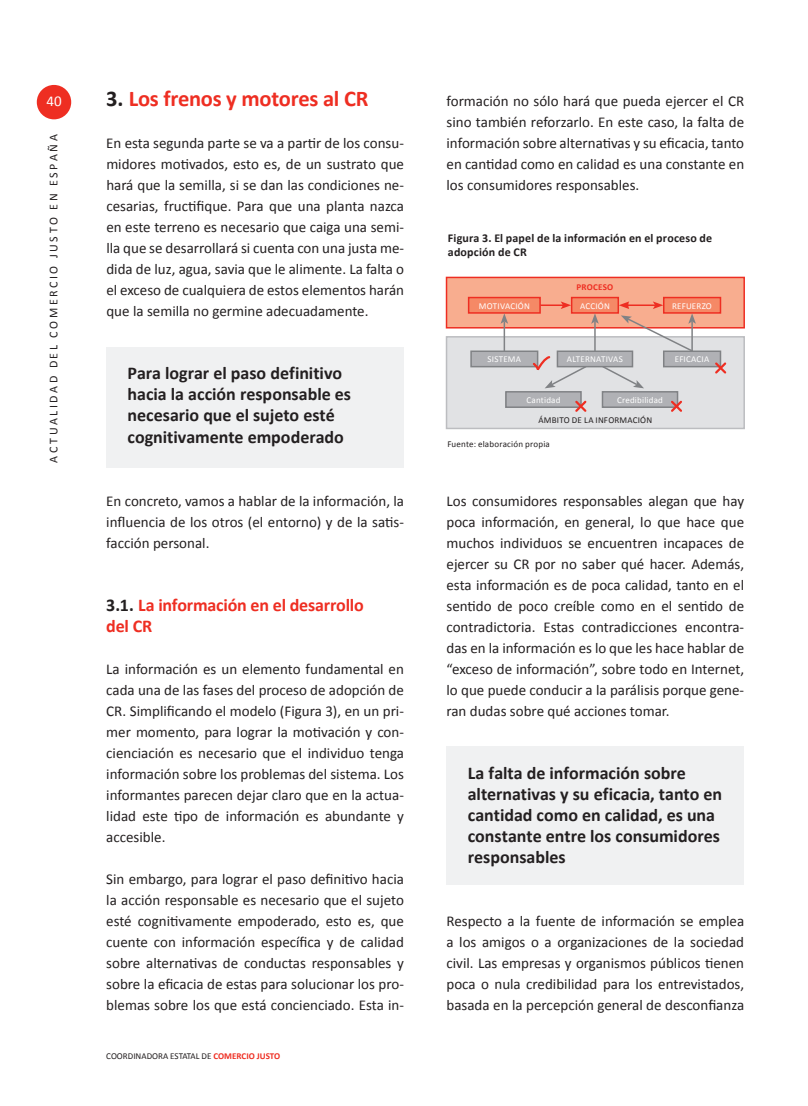
<style>
.page{position:relative;width:808px;height:1106px;background:#fff}
.page>*{position:absolute;margin:0;border:0;box-sizing:border-box;transform-origin:0 0}
.t1{font:700 22.5px "Calibri";letter-spacing:-.01em;color:#ee2e22}
.t2{font:700 18px/21px "Calibri";color:#231f20}
.t3{font:700 18px/21px "Calibri";letter-spacing:-.01em;color:#ee2e22}
.t4{font:15px/21px "Calibri";color:#231f20;text-align:justify}
.t5{font:15px "Calibri";color:#fff}
.t6{font:700 12px/14.4px "Calibri";letter-spacing:.015em;color:#231f20}
.t7{font:12px "Calibri";letter-spacing:.21em;color:#231f20}
.t8{font:9px "Calibri";letter-spacing:.01em;color:#231f20}
.t9{font:9px "Calibri";letter-spacing:.02em;color:#fff}
.t10{font:700 9px "Calibri";letter-spacing:.025em;color:#ee2e22}
.s1{color:#231f20}
.s2{font-weight:700;color:#ee2e22}
</style>
<div class="page">
<div style="left:37px;top:85px;width:34px;height:34px;background:#ee2e22;border-radius:50%"></div>
<div style="left:446px;top:745px;width:298px;height:139px;background:#f0f1f2"></div>
<div style="left:106px;top:347px;width:298px;height:120px;background:#f0f1f2"></div>
<div style="left:446px;top:277px;width:299px;height:51px;background:#f8ad8f;border:2px solid #ee2e22"></div>
<div style="left:446px;top:336px;width:299px;height:93px;background:#e1e2e4;border:2px solid #bcbdc0"></div>
<div style="left:469px;top:297px;width:71px;height:16px;background:#f58966"></div>
<div style="left:468px;top:297px;width:73px;height:17px;border:2px solid #ee2e22"></div>
<div style="left:471px;top:351px;width:67px;height:15px;background:#b0b1b5"></div>
<div style="left:470px;top:350px;width:68px;height:17px;border:2px solid #808285"></div>
<div style="left:572px;top:297px;width:46px;height:16px;background:#f58966"></div>
<div style="left:571px;top:297px;width:48px;height:17px;border:2px solid #ee2e22"></div>
<div style="left:557px;top:351px;width:75px;height:15px;background:#b0b1b5"></div>
<div style="left:557px;top:350px;width:76px;height:17px;border:2px solid #808285"></div>
<div style="left:506px;top:392px;width:75px;height:15px;background:#b0b1b5"></div>
<div style="left:505px;top:391px;width:77px;height:17px;border:2px solid #808285"></div>
<div style="left:602px;top:392px;width:75px;height:15px;background:#b0b1b5"></div>
<div style="left:602px;top:391px;width:76px;height:17px;border:2px solid #808285"></div>
<div style="left:664px;top:297px;width:56px;height:16px;background:#f58966"></div>
<div style="left:663px;top:297px;width:58px;height:17px;border:2px solid #ee2e22"></div>
<div style="left:664px;top:351px;width:56px;height:15px;background:#b0b1b5"></div>
<div style="left:663px;top:350px;width:58px;height:17px;border:2px solid #808285"></div>
<hr style="left:540px;top:304px;width:23px;height:2px;background:#ee2e22">
<svg style="left:561px;top:301px;width:10px;height:8px"></svg>
<hr style="left:504px;top:321px;width:1px;height:31px;background:#808285">
<svg style="left:500px;top:313px;width:8px;height:11px"></svg>
<hr style="left:594px;top:321px;width:2px;height:31px;background:#808285">
<svg style="left:591px;top:313px;width:8px;height:11px"></svg>
<svg style="left:619px;top:301px;width:77px;height:52px"></svg>
<svg style="left:601px;top:364px;width:43px;height:24px"></svg>
<svg style="left:713px;top:360px;width:14px;height:14px"></svg>
<svg style="left:669px;top:398px;width:13px;height:14px"></svg>
<svg style="left:573px;top:398px;width:14px;height:14px"></svg>
<svg style="left:532px;top:354px;width:56px;height:34px"></svg>
<p class="t5" style="left:46px;top:92px;width:17px">40</p>
<p class="t7" style="left:46px;top:462px;width:329px;rotate:-90deg">Actualidaddel Comercio Justoen España</p>
<h1 class="t1" style="left:106px;top:85px;width:264px"><span class="s1">3.</span> Los frenos y motores al CR</h1>
<p class="t4" style="left:106px;top:132px;width:299px">En esta segunda parte se va a partir de los consu&shy;midores motivados, esto es, de un sustrato que hará que la semilla, si se dan las condiciones ne&shy;cesarias, fructifique. Para que una planta nazca en este terreno es necesario que caiga una semi&shy;lla que se desarrollará si cuenta con una justa me&shy;dida de luz, agua, savia que le alimente. La falta o el exceso de cualquiera de estos elementos harán que la semilla no germine adecuadamente.</p>
<p class="t2" style="left:128px;top:362px;width:225px">Para lograr el paso definitivo hacia la acción responsable es necesario que el sujeto esté cognitivamente empoderado</p>
<p class="t4" style="left:106px;top:489px;width:299px">En concreto, vamos a hablar de la información, la influencia de los otros (el entorno) y de la satis&shy;facción personal.</p>
<p class="t3" style="left:106px;top:593px;width:259px"><span class="s1">3.1.</span> La información en el desarrollo del CR</p>
<p class="t4" style="left:106px;top:657px;width:299px">La información es un elemento fundamental en cada una de las fases del proceso de adopción de CR. Simplificando el modelo (Figura 3), en un pri&shy;mer momento, para lograr la motivación y con&shy;cienciación es necesario que el individuo tenga información sobre los problemas del sistema. Los informantes parecen dejar claro que en la actua&shy;lidad este tipo de información es abundante y accesible.</p>
<p class="t4" style="left:106px;top:867px;width:299px">Sin embargo, para lograr el paso definitivo hacia la acción responsable es necesario que el sujeto esté cognitivamente empoderado, esto es, que cuente con información específica y de calidad sobre alternativas de conductas responsables y sobre la eficacia de estas para solucionar los pro&shy;blemas sobre los que está concienciado. Esta in-</p>
<p class="t8" style="left:106px;top:1049px;width:175px">COORDINADORA ESTATAL DE <span class="s2">COMERCIO JUSTO</span></p>
<p class="t4" style="left:446px;top:90px;width:299px">formación no sólo hará que pueda ejercer el CR sino también reforzarlo. En este caso, la falta de información sobre alternativas y su eficacia, tanto en cantidad como en calidad es una constante en los consumidores responsables.</p>
<p class="t6" style="left:448px;top:230px;width:266px">Figura 3. El papel de la información en el proceso de adopción de CR</p>
<p class="t9" style="left:479px;top:300px;width:52px">MOTIVACIÓN</p>
<p class="t10" style="left:577px;top:281px;width:38px">PROCESO</p>
<p class="t9" style="left:580px;top:300px;width:31px">ACCIÓN</p>
<p class="t9" style="left:672px;top:300px;width:41px">REFUERZO</p>
<p class="t9" style="left:488px;top:354px;width:35px">SISTEMA</p>
<p class="t9" style="left:567px;top:354px;width:57px">ALTERNATIVAS</p>
<p class="t9" style="left:675px;top:354px;width:36px">EFICACIA</p>
<p class="t9" style="left:526px;top:394px;width:35px">Cantidad</p>
<p class="t9" style="left:617px;top:394px;width:47px">Credibilidad</p>
<p class="t8" style="left:538px;top:414px;width:6px">ámbitodelainformación</p>
<p class="t8" style="left:447px;top:438px;width:104px">Fuente: elaboración propia</p>
<p class="t4" style="left:446px;top:489px;width:299px">Los consumidores responsables alegan que hay poca información, en general, lo que hace que muchos individuos se encuentren incapaces de ejercer su CR por no saber qué hacer. Además, esta información es de poca calidad, tanto en el sentido de poco creíble como en el sentido de contradictoria. Estas contradicciones encontra&shy;das en la información es lo que les hace hablar de “exceso de información”, sobre todo en Internet, lo que puede conducir a la parálisis porque gene&shy;ran dudas sobre qué acciones tomar.</p>
<p class="t2" style="left:468px;top:761px;width:256px">La falta de información sobre alternativas y su eficacia, tanto en cantidad como en calidad, es una constante entre los consumidores responsables</p>
<p class="t4" style="left:446px;top:909px;width:299px">Respecto a la fuente de información se emplea a los amigos o a organizaciones de la sociedad civil. Las empresas y organismos públicos tienen poca o nula credibilidad para los entrevistados, basada en la percepción general de desconfianza</p>
</div>
